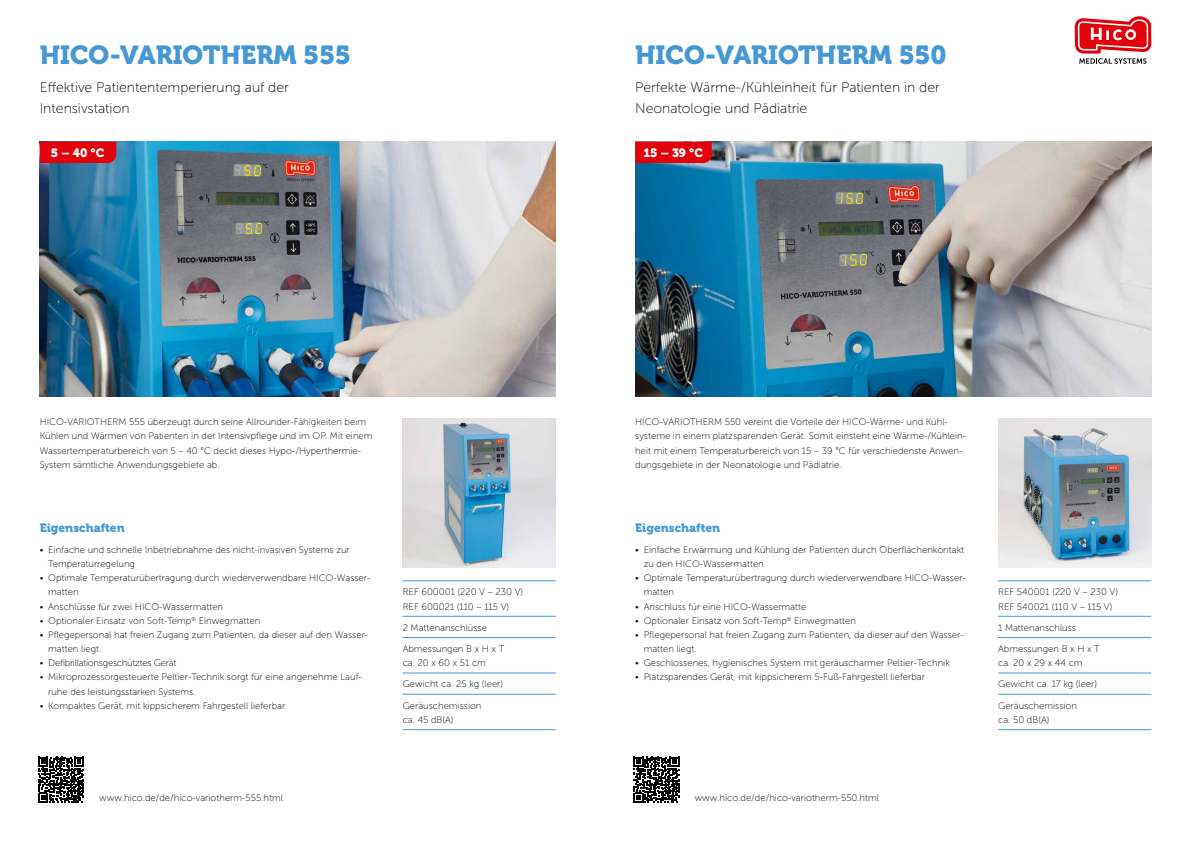
<style>
.page{position:relative;width:1191px;height:842px;background:#fff}
.page>*{position:absolute;margin:0;border:0;box-sizing:border-box;transform-origin:0 0}
.t1{font:26px "Museo 900";color:#4698d4}
.t2{font:14px/21.3px "Museo Sans 100";color:#000}
.t3{font:12px "Museo 900";color:#4698d4}
.t4{font:12px "Museo 900";color:#fff}
.t5{font:9.5px/14.2px "Museo Sans 100";color:#000}
.t6{font:9.5px "Museo Sans 100";letter-spacing:-.025em;color:#000}
</style>
<div class="page">
<img style="left:635px;top:142px;width:516px;height:255px">
<img style="left:998px;top:418px;width:153px;height:149px">
<div style="left:635px;top:142px;width:76px;height:21px;background:#e3000b"></div>
<hr style="left:998px;top:580px;width:153px;height:1px;background:#4698d4">
<hr style="left:998px;top:616px;width:153px;height:1px;background:#4698d4">
<hr style="left:998px;top:637px;width:153px;height:1px;background:#4698d4">
<hr style="left:998px;top:673px;width:153px;height:1px;background:#4698d4">
<hr style="left:998px;top:694px;width:153px;height:1px;background:#4698d4">
<hr style="left:998px;top:729px;width:153px;height:1px;background:#4698d4">
<svg style="left:633px;top:757px;width:46px;height:45px"></svg>
<img style="left:40px;top:142px;width:516px;height:255px">
<img style="left:403px;top:418px;width:153px;height:149px">
<svg style="left:38px;top:757px;width:46px;height:45px"></svg>
<div style="left:40px;top:142px;width:76px;height:21px;background:#e3000b"></div>
<hr style="left:403px;top:580px;width:153px;height:1px;background:#4698d4">
<hr style="left:403px;top:616px;width:153px;height:1px;background:#4698d4">
<hr style="left:403px;top:637px;width:153px;height:1px;background:#4698d4">
<hr style="left:403px;top:673px;width:153px;height:1px;background:#4698d4">
<hr style="left:403px;top:694px;width:153px;height:1px;background:#4698d4">
<hr style="left:403px;top:729px;width:153px;height:1px;background:#4698d4">
<svg style="left:1074px;top:16px;width:77px;height:48px"></svg>
<h1 class="t1" style="left:40px;top:40px;width:313px">HICO-VARIOTHERM 555</h1>
<h2 class="t2" style="left:40px;top:77px;width:251px">Effektive Patiententemperierung auf der<br>Intensivstation</h2>
<p class="t4" style="left:51px;top:146px;width:55px">5 – 40 °C</p>
<p class="t5" style="left:40px;top:415px;width:334px">HICO-VARIOTHERM 555 überzeugt durch seine Allrounder-Fähigkeiten beim Kühlen und Wärmen von Patienten in der Intensivpflege und im OP. Mit einem Wassertemperaturbereich von 5 – 40 °C deckt dieses Hypo-/Hyperthermie-System sämtliche Anwendungsgebiete ab.</p>
<p class="t3" style="left:40px;top:520px;width:87px">Eigenschaften</p>
<p class="t5" style="left:48px;top:543px;width:303px;text-indent:-9px">• Einfache und schnelle Inbetriebnahme des nicht-invasiven Systems zur<br>Temperaturregelung</p>
<p class="t5" style="left:48px;top:571px;width:324px;text-indent:-9px">• Optimale Temperaturübertragung durch wiederverwendbare HICO-Wasser&shy;matten</p>
<p class="t5" style="left:40px;top:599px;width:185px">• Anschlüsse für zwei HICO-Wassermatten</p>
<p class="t5" style="left:40px;top:613px;width:222px">• Optionaler Einsatz von Soft-Temp<sup>®</sup> Einwegmatten</p>
<p class="t5" style="left:48px;top:628px;width:321px;text-indent:-9px">• Pflegepersonal hat freien Zugang zum Patienten, da dieser auf den Wasser&shy;matten liegt.</p>
<p class="t6" style="left:40px;top:658px;width:138px">• Defibrillationsgeschütztes Gerät</p>
<p class="t5" style="left:48px;top:670px;width:314px;text-indent:-9px">• Mikroprozessorgesteuerte Peltier-Technik sorgt für eine angenehme Lauf&shy;ruhe des leistungsstarken Systems.</p>
<p class="t5" style="left:40px;top:698px;width:247px">• Kompaktes Gerät, mit kippsicherem Fahrgestell lieferbar</p>
<p class="t5" style="left:99px;top:791px;width:185px">www.hico.de/de/hico-variotherm-555.html</p>
<p class="t5" style="left:403px;top:585px;width:122px">REF 600001 (220 V – 230 V)<br>REF 600021 (110 – 115 V)</p>
<p class="t5" style="left:403px;top:620px;width:86px">2 Mattenanschlüsse</p>
<p class="t5" style="left:403px;top:642px;width:103px">Abmessungen B x H x T ca. 20 x 60 x 51 cm</p>
<p class="t5" style="left:403px;top:677px;width:102px">Gewicht ca. 25 kg (leer)</p>
<p class="t5" style="left:403px;top:698px;width:80px">Geräuschemission ca. 45 dB(A)</p>
<h1 class="t1" style="left:635px;top:40px;width:313px">HICO-VARIOTHERM 550</h1>
<h2 class="t2" style="left:635px;top:77px;width:306px">Perfekte Wärme-/Kühleinheit für Patienten in der<br>Neonatologie und Pädiatrie</h2>
<p class="t4" style="left:643px;top:146px;width:61px">15 – 39 °C</p>
<p class="t5" style="left:635px;top:415px;width:332px">HICO-VARIOTHERM 550 vereint die Vorteile der HICO-Wärme- und Kühl&shy;systeme in einem platzsparenden Gerät. Somit einsteht eine Wärme-/Kühlein&shy;heit mit einem Temperaturbereich von 15 – 39 °C für verschiedenste Anwen&shy;dungsgebiete in der Neonatologie und Pädiatrie.</p>
<p class="t3" style="left:635px;top:520px;width:87px">Eigenschaften</p>
<p class="t5" style="left:643px;top:543px;width:322px;text-indent:-9px">• Einfache Erwärmung und Kühlung der Patienten durch Oberflächenkontakt zu den HICO-Wassermatten</p>
<p class="t5" style="left:643px;top:571px;width:324px;text-indent:-9px">• Optimale Temperaturübertragung durch wiederverwendbare HICO-Wasser&shy;matten</p>
<p class="t5" style="left:635px;top:599px;width:173px">• Anschluss für eine HICO-Wassermatte</p>
<p class="t5" style="left:635px;top:613px;width:222px">• Optionaler Einsatz von Soft-Temp<sup>®</sup> Einwegmatten</p>
<p class="t5" style="left:643px;top:628px;width:321px;text-indent:-9px">• Pflegepersonal hat freien Zugang zum Patienten, da dieser auf den Wasser&shy;matten liegt.</p>
<p class="t5" style="left:635px;top:656px;width:316px">• Geschlossenes, hygienisches System mit geräuscharmer Peltier-Technik</p>
<p class="t5" style="left:635px;top:670px;width:291px">• Platzsparendes Gerät, mit kippsicherem 5-Fuß-Fahrgestell lieferbar</p>
<p class="t5" style="left:694px;top:791px;width:186px">www.hico.de/de/hico-variotherm-550.html</p>
<p class="t5" style="left:998px;top:585px;width:121px">REF 540001 (220 V – 230 V)<br>REF 540021 (110 V – 115 V)</p>
<p class="t5" style="left:998px;top:620px;width:79px">1 Mattenanschluss</p>
<p class="t5" style="left:998px;top:642px;width:103px">Abmessungen B x H x T ca. 20 x 29 x 44 cm</p>
<p class="t5" style="left:998px;top:677px;width:100px">Gewicht ca. 17 kg (leer)</p>
<p class="t5" style="left:998px;top:698px;width:80px">Geräuschemission ca. 50 dB(A)</p>
</div>
